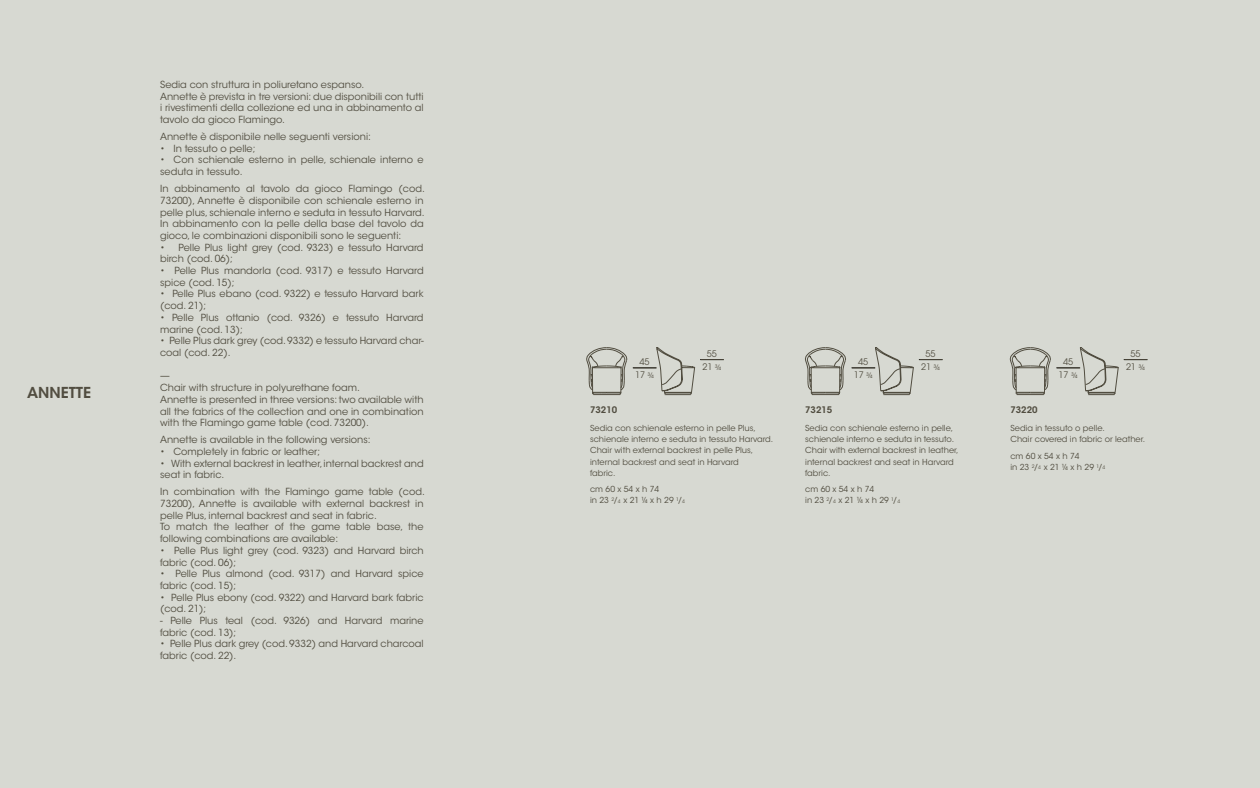
<style>
.page{position:relative;width:1260px;height:788px;background:#d7d9d2}
.page>*{position:absolute;margin:0;border:0;box-sizing:border-box;transform-origin:0 0}
.t1{font:600 15px "ITC Avant Garde Std";color:#514d40}
.t2{font:9.75px/11.7px "ITC Avant Garde Std";color:#514d40}
.t3{font:9px/13.5px "ITC Avant Garde Pro";color:#514d40;text-align:center}
.t4{font:600 9px "ITC Avant Garde Std";color:#514d40}
.t5{font:8.25px/11.1px "ITC Avant Garde Std";color:#514d40}
.s1{font-family:"ITC Avant Garde Std";font-size:7.5px}
.s2{font-size:4.8px}
</style>
<div class="page">
<svg style="left:586px;top:347px;width:41px;height:48px;background:#babab2"></svg>
<svg style="left:805px;top:347px;width:41px;height:48px;background:#babab2"></svg>
<svg style="left:852px;top:346px;width:91px;height:49px;background:#cbcdc5"></svg>
<svg style="left:1010px;top:346px;width:138px;height:49px;background:#c7c8c0"></svg>
<svg style="left:633px;top:346px;width:91px;height:49px;background:#cbcdc5"></svg>
<h1 class="t1" style="left:27px;top:383px;width:66px">ANNETTE</h1>
<p class="t2" style="left:160px;top:79px;width:265px">Sedia con struttura in poliuretano espanso.<br>Annette è prevista in tre versioni: due disponibili con tutti i rivestimenti della collezione ed una in abbinamento al tavolo da gioco Flamingo.</p>
<p class="t2" style="left:160px;top:131px;width:212px">Annette è disponibile nelle seguenti versioni:</p>
<p class="t2" style="left:160px;top:142px;width:97px">• In tessuto o pelle;</p>
<p class="t2" style="left:160px;top:154px;width:265px">• Con schienale esterno in pelle, schienale interno e seduta in tessuto.</p>
<p class="t2" style="left:160px;top:183px;width:266px;text-align:justify">In abbinamento al tavolo da gioco Flamingo (cod.<br>73200), Annette è disponibile con schienale esterno in pelle plus, schienale interno e seduta in tessuto Harvard.<br>In abbinamento con la pelle della base del tavolo da gioco, le combinazioni disponibili sono le seguenti:</p>
<p class="t2" style="left:160px;top:241px;width:265px">• Pelle Plus light grey (cod. 9323) e tessuto Harvard birch (cod. 06);</p>
<p class="t2" style="left:160px;top:265px;width:265px">• Pelle Plus mandorla (cod. 9317) e tessuto Harvard spice (cod. 15);</p>
<p class="t2" style="left:160px;top:288px;width:265px">• Pelle Plus ebano (cod. 9322) e tessuto Harvard bark (cod. 21);</p>
<p class="t2" style="left:160px;top:311px;width:265px">• Pelle Plus ottanio (cod. 9326) e tessuto Harvard marine (cod. 13);</p>
<p class="t2" style="left:160px;top:335px;width:265px">• Pelle Plus dark grey (cod. 9332) e tessuto Harvard char&shy;coal (cod. 22).</p>
<p class="t2" style="left:160px;top:370px;width:265px">—<br>Chair with structure in polyurethane foam.<br>Annette is presented in three versions: two available with all the fabrics of the collection and one in combination with the Flamingo game table (cod. 73200).</p>
<p class="t2" style="left:160px;top:434px;width:212px">Annette is available in the following versions:</p>
<p class="t2" style="left:160px;top:445px;width:162px">• Completely in fabric or leather;</p>
<p class="t2" style="left:160px;top:457px;width:265px">• With external backrest in leather, internal backrest and seat in fabric.</p>
<p class="t2" style="left:160px;top:486px;width:266px">In combination with the Flamingo game table (cod.<br>73200), Annette is available with external backrest in pelle Plus, internal backrest and seat in fabric.<br>To match the leather of the game table base, the following combinations are available:</p>
<p class="t2" style="left:160px;top:544px;width:265px">• Pelle Plus light grey (cod. 9323) and Harvard birch fabric (cod. 06);</p>
<p class="t2" style="left:160px;top:568px;width:265px">• Pelle Plus almond (cod. 9317) and Harvard spice fabric (cod. 15);</p>
<p class="t2" style="left:160px;top:591px;width:265px">• Pelle Plus ebony (cod. 9322) and Harvard bark fabric (cod. 21);</p>
<p class="t2" style="left:160px;top:614px;width:265px">- Pelle Plus teal (cod. 9326) and Harvard marine fabric (cod. 13);</p>
<p class="t2" style="left:160px;top:638px;width:265px">• Pelle Plus dark grey (cod. 9332) and Harvard charcoal fabric (cod. 22).</p>
<p class="t3" style="left:702px;top:346px;width:20px">55<br>21 <span class="s1">¾</span></p>
<p class="t3" style="left:921px;top:346px;width:20px">55<br>21 <span class="s1">¾</span></p>
<p class="t3" style="left:1126px;top:346px;width:20px">55<br>21 <span class="s1">¾</span></p>
<p class="t4" style="left:1010px;top:404px;width:29px">73220</p>
<p class="t5" style="left:1010px;top:423px;width:136px">Sedia in tessuto o pelle.<br>Chair covered in fabric or leather.</p>
<p class="t5" style="left:1010px;top:450px;width:96px">cm 60 x 54 x h 74<br>in 23 <sup>2</sup>/<span class="s2">4</span> x 21 ¼ x h 29 <sup>1</sup>/<span class="s2">4</span></p>
<p class="t3" style="left:635px;top:354px;width:20px">45<br>17 <span class="s1">¾</span></p>
<p class="t3" style="left:854px;top:354px;width:20px">45<br>17 <span class="s1">¾</span></p>
<p class="t3" style="left:1059px;top:354px;width:20px">45<br>17 <span class="s1">¾</span></p>
<p class="t4" style="left:590px;top:404px;width:29px">73210</p>
<p class="t5" style="left:590px;top:423px;width:185px">Sedia con schienale esterno in pelle Plus, schienale interno e seduta in tessuto Harvard.<br>Chair with external backrest in pelle Plus, internal backrest and seat in Harvard<br>fabric.</p>
<p class="t5" style="left:590px;top:483px;width:96px">cm 60 x 54 x h 74<br>in 23 <sup>2</sup>/<span class="s2">4</span> x 21 ¼ x h 29 <sup>1</sup>/<span class="s2">4</span></p>
<p class="t4" style="left:805px;top:404px;width:29px">73215</p>
<p class="t5" style="left:805px;top:423px;width:155px">Sedia con schienale esterno in pelle, schienale interno e seduta in tessuto.<br>Chair with external backrest in leather, internal backrest and seat in Harvard fabric.</p>
<p class="t5" style="left:805px;top:483px;width:96px">cm 60 x 54 x h 74<br>in 23 <sup>2</sup>/<span class="s2">4</span> x 21 ¼ x h 29 <sup>1</sup>/<span class="s2">4</span></p>
</div>
